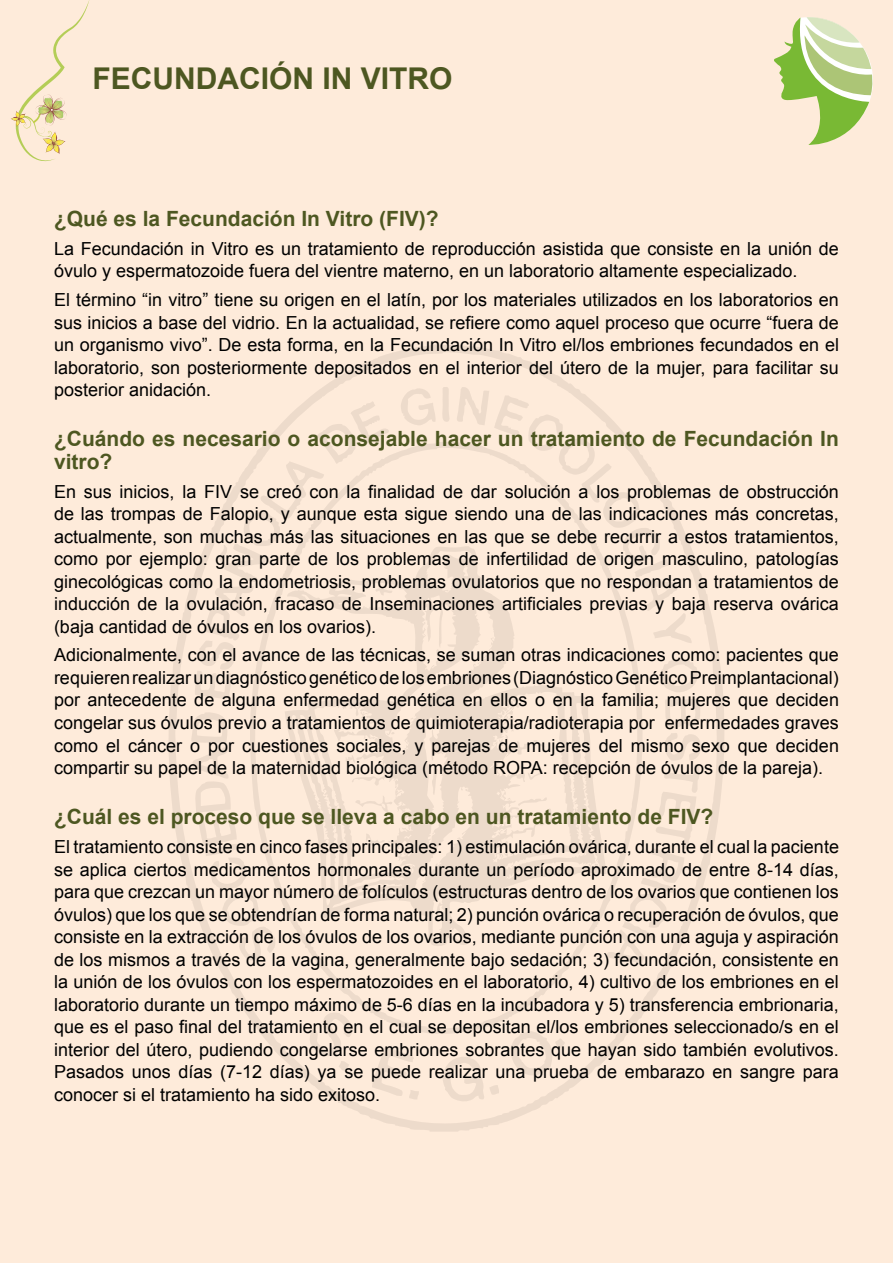
<style>
.page{position:relative;width:893px;height:1263px;background:#feebda}
.page>*{position:absolute;margin:0;border:0;box-sizing:border-box;transform-origin:0 0}
.t1{font:700 30px "Arial";color:#4d5721}
.t2{font:700 21px/22.5px "Arial";color:#4d5721}
.t3{font:18px/22.5px "Arial";color:#000;text-align:justify}
</style>
<div class="page">
<svg style="left:774px;top:17px;width:99px;height:128px"></svg>
<svg style="left:169px;top:344px;width:555px;height:788px"></svg>
<svg style="left:249px;top:441px;width:394px;height:593px"></svg>
<svg style="left:401px;top:386px;width:291px;height:262px"></svg>
<svg style="left:660px;top:658px;width:39px;height:34px"></svg>
<svg style="left:191px;top:712px;width:85px;height:250px"></svg>
<svg style="left:605px;top:698px;width:100px;height:265px"></svg>
<svg style="left:508px;top:1031px;width:57px;height:45px"></svg>
<svg style="left:309px;top:1010px;width:44px;height:61px"></svg>
<svg style="left:443px;top:1053px;width:57px;height:49px"></svg>
<svg style="left:372px;top:1046px;width:48px;height:54px"></svg>
<svg style="left:195px;top:401px;width:198px;height:298px"></svg>
<svg style="left:285px;top:545px;width:322px;height:402px"></svg>
<svg style="left:501px;top:701px;width:20px;height:20px"></svg>
<svg style="left:371px;top:740px;width:12px;height:11px"></svg>
<svg style="left:498px;top:733px;width:46px;height:22px"></svg>
<svg style="left:355px;top:795px;width:37px;height:19px"></svg>
<svg style="left:575px;top:807px;width:3px;height:15px"></svg>
<svg style="left:11px;top:0;width:79px;height:161px"></svg>
<h1 class="t1" style="left:92px;top:58px;width:362px">FECUNDACIÓN IN VITRO</h1>
<p class="t2" style="left:54px;top:208px;width:386px">¿Qué es la Fecundación In Vitro (FIV)?</p>
<p class="t3" style="left:54px;top:237px;width:786px">La Fecundación in Vitro es un tratamiento de reproducción asistida que consiste en la unión de óvulo y espermatozoide fuera del vientre materno, en un laboratorio altamente especializado.</p>
<p class="t3" style="left:54px;top:289px;width:786px">El término “in vitro” tiene su origen en el latín, por los materiales utilizados en los laboratorios en sus inicios a base del vidrio. En la actualidad, se refiere como aquel proceso que ocurre “fuera de un organismo vivo”. De esta forma, en la Fecundación In Vitro el/los embriones fecundados en el laboratorio, son posteriormente depositados en el interior del útero de la mujer, para facilitar su posterior anidación.</p>
<p class="t2" style="left:54px;top:428px;width:786px">¿Cuándo es necesario o aconsejable hacer un tratamiento de Fecundación In vitro?</p>
<p class="t3" style="left:54px;top:480px;width:786px">En sus inicios, la FIV se creó con la finalidad de dar solución a los problemas de obstrucción de las trompas de Falopio, y aunque esta sigue siendo una de las indicaciones más concretas, actualmente, son muchas más las situaciones en las que se debe recurrir a estos tratamientos, como por ejemplo: gran parte de los problemas de infertilidad de origen masculino, patologías ginecológicas como la endometriosis, problemas ovulatorios que no respondan a tratamientos de inducción de la ovulación, fracaso de Inseminaciones artificiales previas y baja reserva ovárica (baja cantidad de óvulos en los ovarios).</p>
<p class="t3" style="left:54px;top:644px;width:786px">Adicionalmente, con el avance de las técnicas, se suman otras indicaciones como: pacientes que requieren realizar un diagnóstico genético de los embriones (Diagnóstico Genético Preimplantacional) por antecedente de alguna enfermedad genética en ellos o en la familia; mujeres que deciden congelar sus óvulos previo a tratamientos de quimioterapia/radioterapia por enfermedades graves como el cáncer o por cuestiones sociales, y parejas de mujeres del mismo sexo que deciden compartir su papel de la maternidad biológica (método ROPA: recepción de óvulos de la pareja).</p>
<p class="t2" style="left:54px;top:806px;width:661px">¿Cuál es el proceso que se lleva a cabo en un tratamiento de FIV?</p>
<p class="t3" style="left:54px;top:836px;width:786px">El tratamiento consiste en cinco fases principales: 1) estimulación ovárica, durante el cual la paciente se aplica ciertos medicamentos hormonales durante un período aproximado de entre 8-14 días, para que crezcan un mayor número de folículos (estructuras dentro de los ovarios que contienen los óvulos) que los que se obtendrían de forma natural; 2) punción ovárica o recuperación de óvulos, que consiste en la extracción de los óvulos de los ovarios, mediante punción con una aguja y aspiración de los mismos a través de la vagina, generalmente bajo sedación; 3) fecundación, consistente en la unión de los óvulos con los espermatozoides en el laboratorio, 4) cultivo de los embriones en el laboratorio durante un tiempo máximo de 5-6 días en la incubadora y 5) transferencia embrionaria, que es el paso final del tratamiento en el cual se depositan el/los embriones seleccionado/s en el interior del útero, pudiendo congelarse embriones sobrantes que hayan sido también evolutivos.<br>Pasados unos días (7-12 días) ya se puede realizar una prueba de embarazo en sangre para conocer si el tratamiento ha sido exitoso.</p>
</div>
